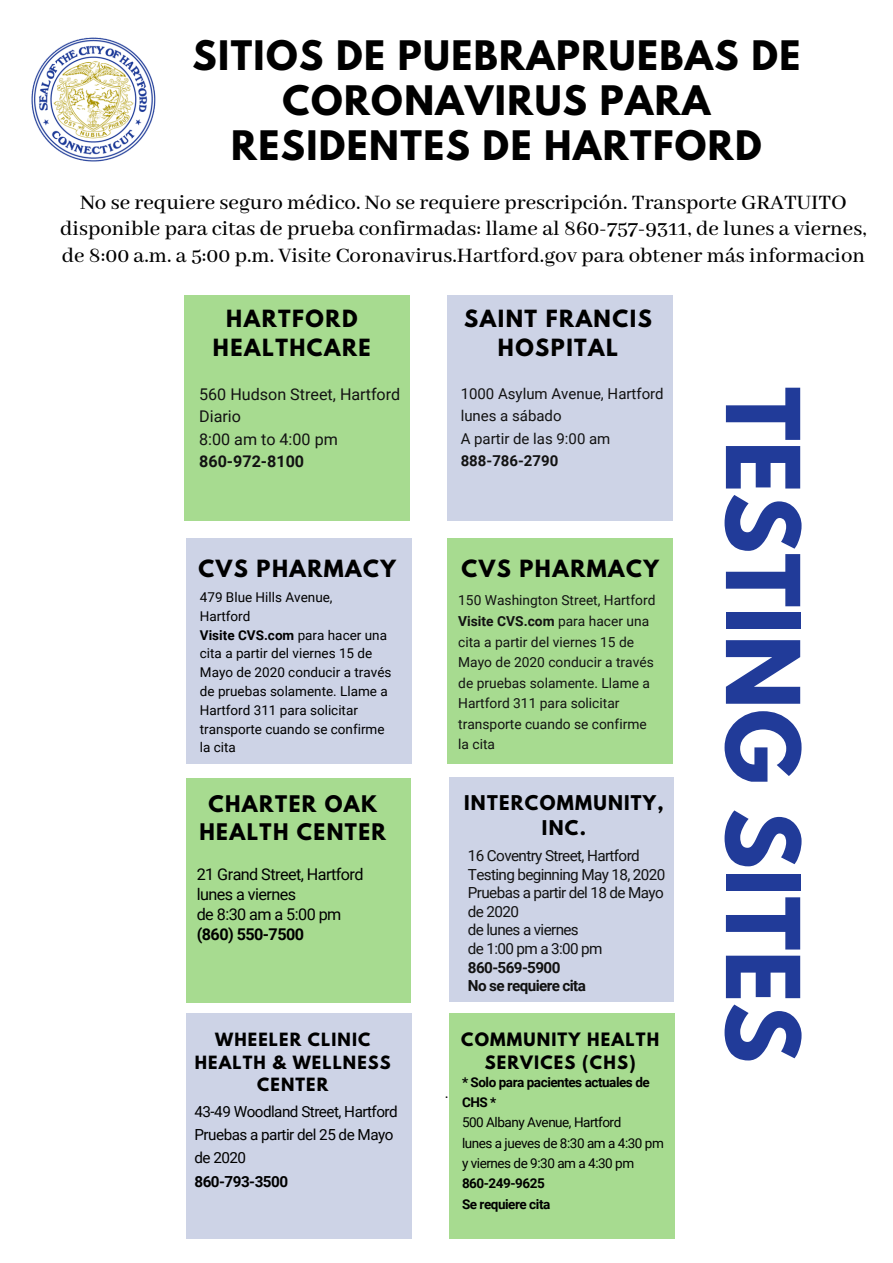
<style>
.page{position:relative;width:893px;height:1263px;background:#fff}
.page>*{position:absolute;margin:0;border:0;box-sizing:border-box;transform-origin:0 0}
.t1{font:700 90px "League Spartan";color:#213b99}
.t2{font:700 36px/45px "League Spartan";letter-spacing:.04em;color:#000;text-align:center}
.t3{font:500 22.88px/26.6px "Abhaya Libre";color:#000;text-align:center}
.t4{font:700 21px/29.3px "League Spartan";letter-spacing:.07em;color:#000;text-align:center}
.t5{font:700 20.25px/28.3px "League Spartan";letter-spacing:.07em;color:#000;text-align:center}
.t6{font:700 18px/24.8px "League Spartan";letter-spacing:.07em;color:#000;text-align:center}
.t7{font:700 16.35px/22.8px "League Spartan";letter-spacing:.07em;color:#000;text-align:center}
.t8{font:16.2px/20px "Roboto";letter-spacing:-.035em;color:#000}
.t9{font:700 16.2px/22.4px "League Spartan";letter-spacing:.07em;color:#000;text-align:center}
.t10{font:700 16.2px "Roboto";letter-spacing:-.035em;color:#000}
.t11{font:16.12px/22.4px "Roboto";color:#121212}
.t12{font:700 16.12px "Roboto";color:#121212}
.t13{font:15.23px/18.5px "Roboto";letter-spacing:-.04em;color:#121212}
.t14{font:15.23px/23.4px "Roboto";letter-spacing:-.035em;color:#000}
.t15{font:700 15.23px/18.5px "Roboto";letter-spacing:-.04em;color:#121212}
.t16{font:700 15.23px "Roboto";letter-spacing:-.035em;color:#000}
.t17{font:15px/22.4px "Roboto";color:#121212}
.t18{font:700 15px "Roboto";color:#121212}
.t19{font:15px "Roboto";color:#000}
.t20{font:13.8px/20.5px "Roboto";color:#121212}
.t21{font:13.5px/18.8px "Roboto";color:#000}
.t22{font:13.5px/20.3px "Roboto";letter-spacing:-.035em;color:#000}
.t23{font:700 13.5px/20.3px "Roboto";letter-spacing:-.035em;color:#000}
.s1{font-weight:700}
</style>
<div class="page">
<div style="left:184px;top:295px;width:226px;height:225px;background:#a7db90"></div>
<img style="left:31px;top:37px;width:125px;height:125px">
<div style="left:447px;top:295px;width:225px;height:225px;background:#cdd3e6"></div>
<div style="left:186px;top:538px;width:226px;height:225px;background:#cdd3e6"></div>
<div style="left:447px;top:538px;width:225px;height:225px;background:#a7db90"></div>
<div style="left:186px;top:778px;width:224px;height:224px;background:#a7db90"></div>
<div style="left:449px;top:777px;width:225px;height:225px;background:#cdd3e6"></div>
<div style="left:186px;top:1013px;width:226px;height:226px;background:#cdd3e6"></div>
<div style="left:449px;top:1013px;width:226px;height:226px;background:#a7db90"></div>
<h2 class="t2" style="left:193px;top:38px;width:609px">SITIOS DE PUEBRAPRUEBAS DE<br>CORONAVIRUS PARA<br>RESIDENTES DE HARTFORD</h2>
<p class="t3" style="left:60px;top:190px;width:808px">No se requiere seguro médico. No se requiere prescripción. Transporte GRATUITO disponible para citas de prueba confirmadas: llame al 860-757-9311, de lunes a viernes, de 8:00 a.m. a 5:00 p.m. Visite Coronavirus.Hartford.gov para obtener más informacion</p>
<p class="t4" style="left:213px;top:306px;width:159px">HARTFORD<br>HEALTHCARE</p>
<p class="t4" style="left:464px;top:306px;width:189px">SAINT FRANCIS<br>HOSPITAL</p>
<p class="t17" style="left:461px;top:382px;width:204px">1000 Asylum Avenue, Hartford lunes a sábado<br>A partir de las 9:00 am</p>
<p class="t18" style="left:461px;top:452px;width:99px">888-786-2790</p>
<p class="t11" style="left:199px;top:383px;width:203px">560 Hudson Street, Hartford<br>Diario<br>8:00 am to 4:00 pm</p>
<p class="t12" style="left:199px;top:452px;width:106px">860-972-8100</p>
<p class="t4" style="left:198px;top:556px;width:199px">CVS PHARMACY</p>
<p class="t21" style="left:200px;top:588px;width:193px">479 Blue Hills Avenue,<br>Hartford<br><span class="s1">Visite CVS.com</span> para hacer una cita a partir del viernes 15 de<br>Mayo de 2020 conducir a través de pruebas solamente. Llame a<br>Hartford 311 para solicitar transporte cuando se confirme la cita</p>
<p class="t20" style="left:458px;top:590px;width:199px">150 Washington Street, Hartford<br><span class="s1">Visite CVS.com</span> para hacer una cita a partir del viernes 15 de<br>Mayo de 2020 conducir a través de pruebas solamente. Llame a<br>Hartford 311 para solicitar transporte cuando se confirme la cita</p>
<p class="t4" style="left:461px;top:556px;width:199px">CVS PHARMACY</p>
<p class="t5" style="left:199px;top:792px;width:188px">CHARTER OAK<br>HEALTH CENTER</p>
<p class="t8" style="left:197px;top:864px;width:168px">21 Grand Street, Hartford lunes a viernes<br>de 8:30 am a 5:00 pm</p>
<p class="t10" style="left:197px;top:924px;width:109px">(860) 550-7500</p>
<p class="t6" style="left:464px;top:793px;width:201px">INTERCOMMUNITY,<br>INC.</p>
<p class="t13" style="left:468px;top:847px;width:199px">16 Coventry Street, Hartford<br>Testing beginning May 18, 2020<br>Pruebas a partir del 18 de Mayo de 2020<br>de lunes a viernes<br>de 1:00 pm a 3:00 pm</p>
<p class="t15" style="left:468px;top:958px;width:119px">860-569-5900<br>No se requiere cita</p>
<p class="t9" style="left:195px;top:1030px;width:198px">WHEELER CLINIC<br>HEALTH &amp; WELLNESS<br>CENTER</p>
<p class="t7" style="left:461px;top:1030px;width:199px">COMMUNITY HEALTH<br>SERVICES (CHS)</p>
<p class="t14" style="left:194px;top:1100px;width:205px">43-49 Woodland Street, Hartford<br>Pruebas a partir del 25 de Mayo de 2020</p>
<p class="t16" style="left:194px;top:1172px;width:95px">860-793-3500</p>
<p class="t23" style="left:462px;top:1072px;width:189px">* Solo para pacientes actuales de<br>CHS *</p>
<p class="t22" style="left:462px;top:1112px;width:203px">500 Albany Avenue, Hartford<br>lunes a jueves de 8:30 am a 4:30 pm y viernes de 9:30 am a 4:30 pm</p>
<p class="t23" style="left:462px;top:1174px;width:90px">860-249-9625<br>Se requiere cita</p>
<p class="t19" style="left:445px;top:1084px;width:5px">.</p>
<h1 class="t1" style="left:807px;top:387px;width:677px;rotate:90deg">TESTING SITES</h1>
</div>
